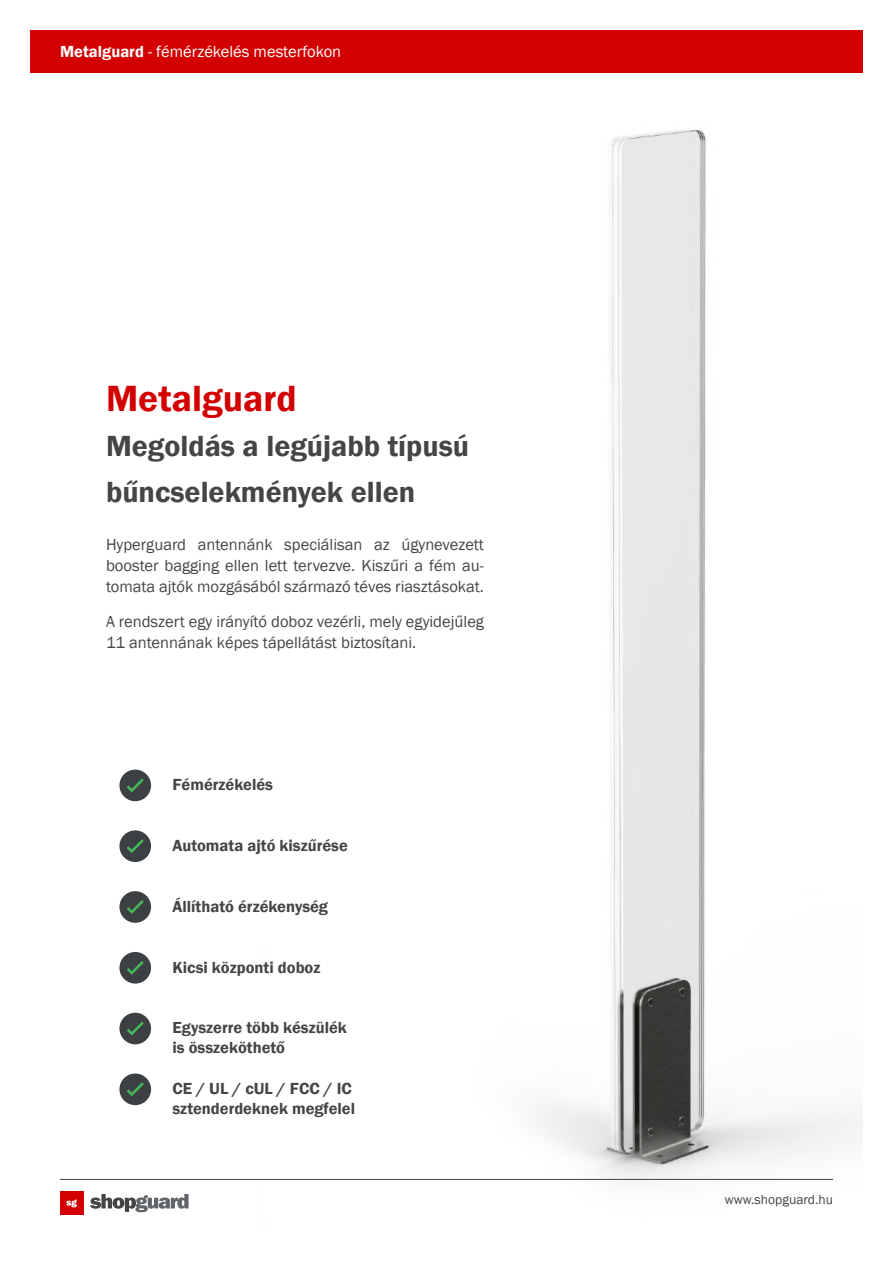
<style>
.page{position:relative;width:893px;height:1263px;background:#fff}
.page>*{position:absolute;margin:0;border:0;box-sizing:border-box;transform-origin:0 0}
.t1{font:600 37.5px "Franklin Gothic";color:#d20000}
.t2{font:600 30px/46.5px "Franklin Gothic";color:#454545}
.t3{font:16.5px/21px "Franklin Gothic";color:#454545;text-align:justify}
.t4{font:600 16.5px/19.8px "Franklin Gothic";color:#454545}
.t5{font:16.5px "Franklin Gothic";color:#fff}
.t6{font:13.5px "Franklin Gothic";color:#454545}
.s1{font-weight:600}
</style>
<div class="page">
<hr style="left:60px;top:1179px;width:773px;height:1px;background:#454545">
<svg style="left:90px;top:1194px;width:99px;height:18px"></svg>
<div style="left:60px;top:1191px;width:23px;height:23px;background:#d20000"></div>
<svg style="left:66px;top:1199px;width:11px;height:8px"></svg>
<img style="left:256px;top:72px;width:607px;height:1110px">
<div style="left:30px;top:30px;width:833px;height:42px;background:#d20000"></div>
<div style="left:119px;top:830px;width:32px;height:32px;background:#3d4042;border-radius:50%"></div>
<svg style="left:127px;top:839px;width:17px;height:14px"></svg>
<div style="left:119px;top:769px;width:32px;height:32px;background:#3d4042;border-radius:50%"></div>
<svg style="left:127px;top:778px;width:17px;height:14px"></svg>
<div style="left:119px;top:891px;width:32px;height:32px;background:#3d4042;border-radius:50%"></div>
<svg style="left:127px;top:900px;width:17px;height:14px"></svg>
<div style="left:119px;top:952px;width:32px;height:31px;background:#3d4042;border-radius:50%"></div>
<svg style="left:127px;top:961px;width:17px;height:14px"></svg>
<div style="left:119px;top:1013px;width:32px;height:31px;background:#3d4042;border-radius:50%"></div>
<svg style="left:127px;top:1022px;width:17px;height:13px"></svg>
<div style="left:119px;top:1073px;width:32px;height:32px;background:#3d4042;border-radius:50%"></div>
<svg style="left:127px;top:1082px;width:17px;height:14px"></svg>
<p class="t5" style="left:60px;top:41px;width:283px"><span class="s1">Metalguard</span> - fémérzékelés mesterfokon</p>
<h1 class="t1" style="left:106px;top:375px;width:192px">Metalguard</h1>
<h2 class="t2" style="left:106px;top:423px;width:365px">Megoldás a legújabb típusú bűncselekmények ellen</h2>
<p class="t3" style="left:106px;top:535px;width:379px">Hyperguard antennánk speciálisan az úgynevezett booster bagging ellen lett tervezve. Kiszűri a fém au&shy;tomata ajtók mozgásából származó téves riasztásokat.</p>
<p class="t3" style="left:106px;top:611px;width:379px">A rendszert egy irányító doboz vezérli, mely egyidejűleg<br>11 antennának képes tápellátást biztosítani.</p>
<p class="t4" style="left:172px;top:775px;width:102px">Fémérzékelés</p>
<p class="t4" style="left:172px;top:836px;width:177px">Automata ajtó kiszűrése</p>
<p class="t4" style="left:172px;top:896px;width:157px">Állítható érzékenység</p>
<p class="t4" style="left:172px;top:957px;width:150px">Kicsi központi doboz</p>
<p class="t4" style="left:172px;top:1018px;width:176px">Egyszerre több készülék is összeköthető</p>
<p class="t4" style="left:172px;top:1079px;width:184px">CE / UL / cUL / FCC / IC sztenderdeknek megfelel</p>
<p class="t6" style="left:725px;top:1191px;width:110px">www.shopguard.hu</p>
</div>
